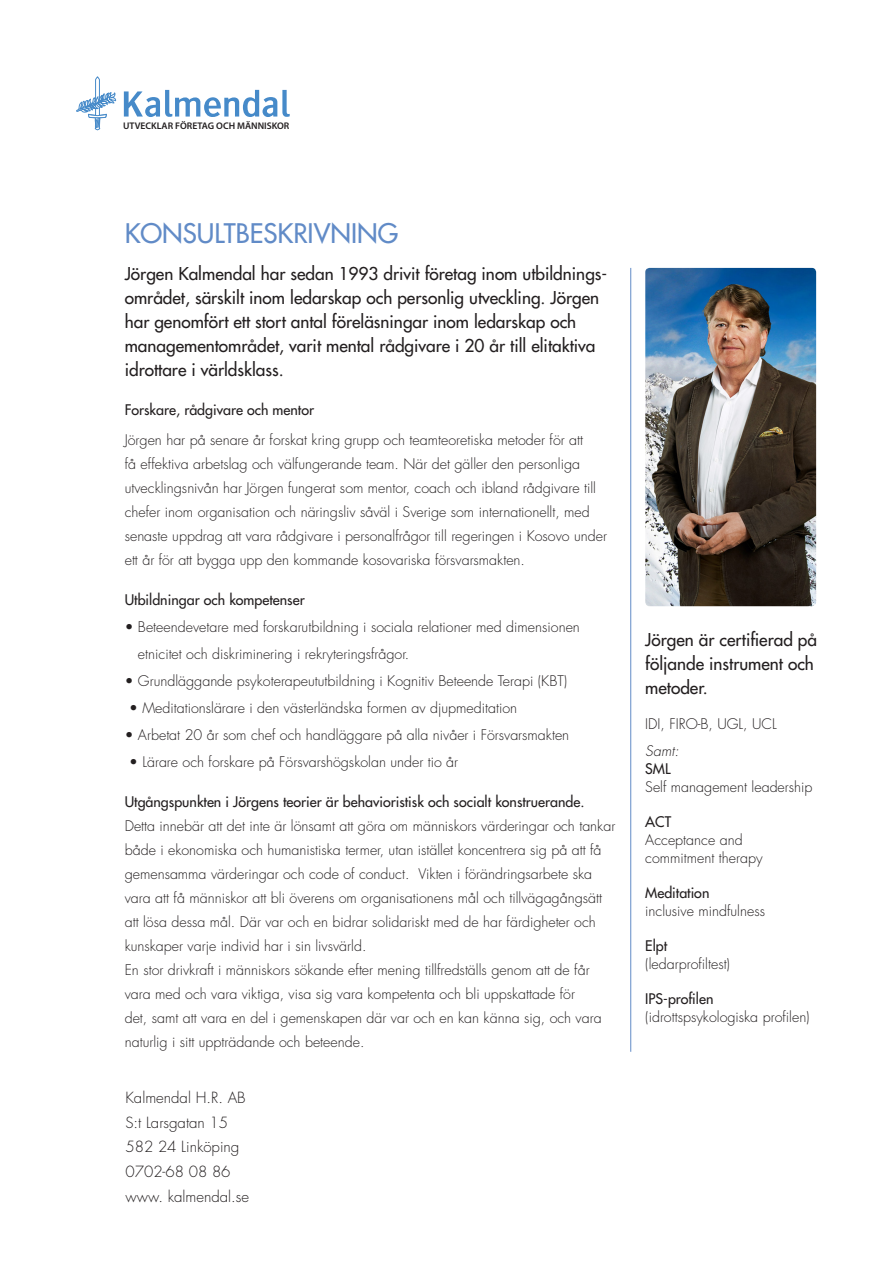
<style>
.page{position:relative;width:893px;height:1263px;background:#fff}
.page>*{position:absolute;margin:0;border:0;box-sizing:border-box;transform-origin:0 0}
.t1{font:500 26.25px "Futura Std";color:#618bc7}
.ingress{font:500 17.25px/24px "Futura Std";color:#231f20}
.t2{font:300 15px/24.6px "Futura Std";color:#231f20}
.body{font:300 14.25px/18px "Futura Std";color:#231f20}
.body2{font:300 14.25px/24px "Futura Std";color:#231f20}
.t3{font:500 14.25px "Futura Std";color:#231f20}
.t4{font:600 9.6px "Myriad Pro";color:#231f20}
.s1{font-style:italic}
.s2{font-weight:500}
</style>
<div class="page">
<svg style="left:124px;top:90px;width:166px;height:27px"></svg>
<svg style="left:77px;top:76px;width:39px;height:54px"></svg>
<hr style="left:630px;top:268px;width:1px;height:784px;background:#618bc7">
<img style="left:645px;top:268px;width:171px;height:338px">
<p class="t4" style="left:123px;top:119px;width:168px">UTVECKLAR FÖRETAG OCH MÄNNISKOR</p>
<p class="t1" style="left:125px;top:217px;width:275px">KONSULTBESKRIVNING</p>
<p class="ingress" style="left:125px;top:261px;width:484px">Jörgen Kalmendal har sedan 1993 drivit företag inom utbildnings&shy;området, särskilt inom ledarskap och personlig utveckling. Jörgen har genomfört ett stort antal föreläsningar inom ledarskap och managementområdet, varit mental rådgivare i 20 år till elitaktiva idrottare i världsklass.</p>
<h3 class="t3" style="left:125px;top:401px;width:191px">Forskare, rådgivare och mentor</h3>
<p class="body2" style="left:125px;top:429px;width:484px">Jörgen har på senare år forskat kring grupp och teamteoretiska metoder för att<br>få effektiva arbetslag och välfungerande team. När det gäller den personliga utvecklingsnivån har Jörgen fungerat som mentor, coach och ibland rådgivare till chefer inom organisation och näringsliv såväl i Sverige som internationellt, med senaste uppdrag att vara rådgivare i personalfrågor till regeringen i Kosovo under ett år för att bygga upp den kommande kosovariska försvarsmakten.</p>
<h3 class="t3" style="left:125px;top:591px;width:181px">Utbildningar och kompetenser</h3>
<p class="body" style="left:138px;top:614px;width:443px;line-height:27px;text-indent:-13px">• Beteendevetare med forskarutbildning i sociala relationer med dimensionen etnicitet och diskriminering i rekryteringsfrågor.</p>
<p class="body" style="left:125px;top:672px;width:444px">• Grundläggande psykoterapeututbildning i Kognitiv Beteende Terapi (KBT)</p>
<p class="body" style="left:129px;top:699px;width:389px">• Meditationslärare i den västerländska formen av djupmeditation</p>
<p class="body" style="left:125px;top:726px;width:446px">• Arbetat 20 år som chef och handläggare på alla nivåer i Försvarsmakten</p>
<p class="body" style="left:129px;top:753px;width:331px">• Lärare och forskare på Försvarshögskolan under tio år</p>
<h3 class="t3" style="left:125px;top:793px;width:461px">Utgångspunkten i Jörgens teorier är behavioristisk och socialt konstruerande.</h3>
<p class="body" style="left:125px;top:814px;width:492px;line-height:24px">Detta innebär att det inte är lönsamt att göra om människors värderingar och tankar både i ekonomiska och humanistiska termer, utan istället koncentrera sig på att få gemensamma värderingar och code of conduct. Vikten i förändringsarbete ska vara att få människor att bli överens om organisationens mål och tillvägagångsätt att lösa dessa mål. Där var och en bidrar solidariskt med de har färdigheter och kunskaper varje individ har i sin livsvärld.</p>
<p class="body2" style="left:125px;top:958px;width:478px">En stor drivkraft i människors sökande efter mening tillfredställs genom att de får vara med och vara viktiga, visa sig vara kompetenta och bli uppskattade för<br>det, samt att vara en del i gemenskapen där var och en kan känna sig, och vara naturlig i sitt uppträdande och beteende.</p>
<p class="t2" style="left:125px;top:1086px;width:125px">Kalmendal H.R. AB<br>S:t Larsgatan 15<br>582 24 Linköping<br>0702-68 08 86 www. kalmendal.se</p>
<h3 class="ingress" style="left:645px;top:627px;width:173px">Jörgen är certifierad på följande instrument och metoder.</h3>
<p class="body" style="left:645px;top:715px;width:133px">IDI, FIRO-B, UGL, UCL</p>
<p class="body" style="left:645px;top:742px;width:169px"><span class="s1">Samt:<br></span><span class="s2">SML<br></span>Self management leadership</p>
<p class="body" style="left:645px;top:813px;width:119px"><span class="s2">ACT<br></span>Acceptance and commitment therapy</p>
<p class="body" style="left:645px;top:884px;width:121px"><span class="s2">Meditation<br></span>inclusive mindfulness</p>
<p class="body" style="left:645px;top:937px;width:86px"><span class="s2">Elpt </span>(ledarprofiltest)</p>
<p class="body" style="left:645px;top:990px;width:166px"><span class="s2">IPS-profilen </span>(idrottspsykologiska profilen)</p>
</div>
